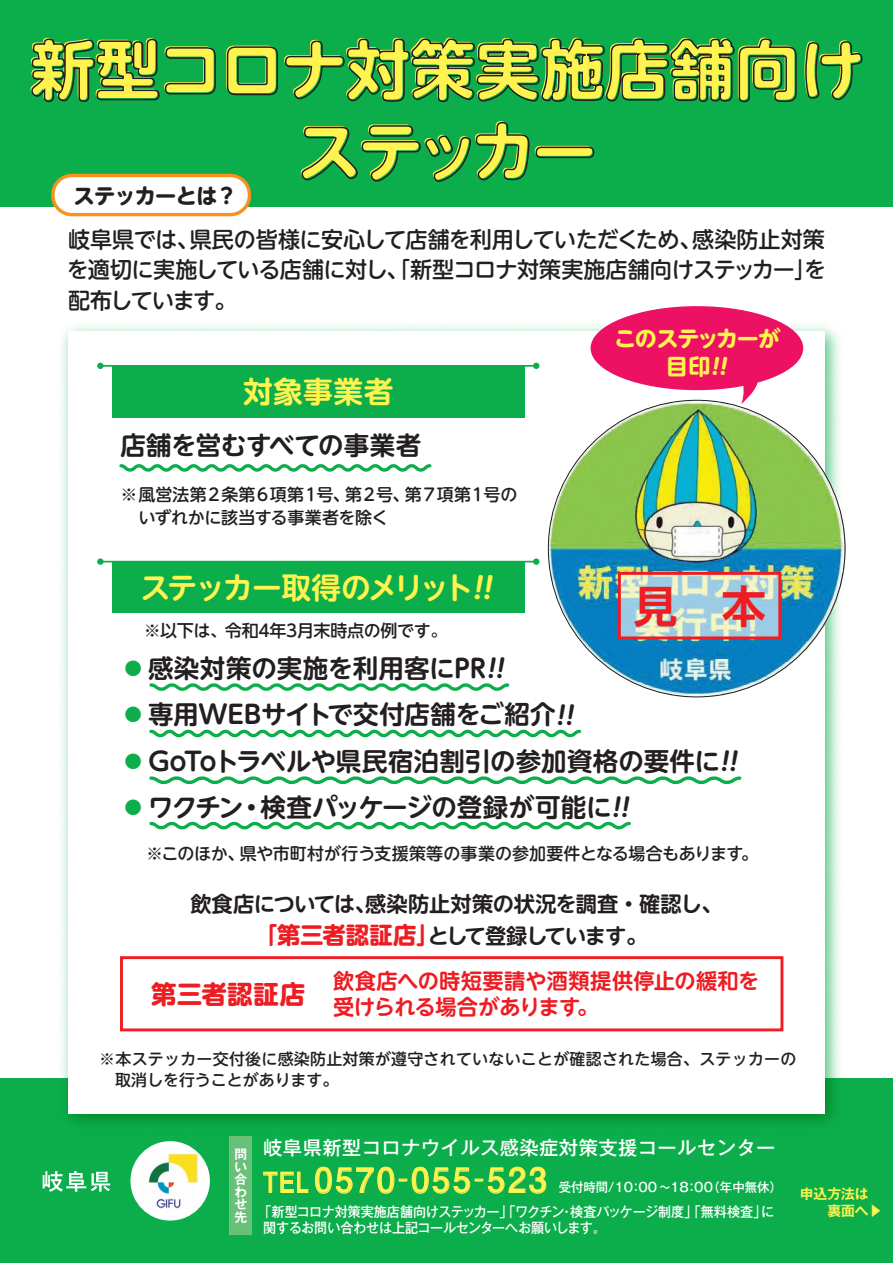
<style>
.page{position:relative;width:893px;height:1263px;background:#fff}
.page>*{position:absolute;margin:0;border:0;box-sizing:border-box;transform-origin:0 0}
.t1{font:700 64.8px/81.9px "UD Shin M Go Pro";letter-spacing:-.015em;color:#fff34f;text-align:center}
.t2{font:700 44.1px "Shin Go Pro De";color:#ee1d23}
.t3{font:700 33.45px "Futo Go B101 Pr 6 N";letter-spacing:.08em;color:#fff34f}
.t4{font:700 29.7px "UD Shin M Go Pro De";letter-spacing:-.075em;color:#fff34f}
.t5{font:700 29.7px "UD Shin M Go Pro De";letter-spacing:-.03em;color:#fff34f}
.t6{font:700 25.5px "UD Shin M Go Pro De";letter-spacing:-.005em;color:#231f20}
.t7{font:500 22.35px/30.9px "UD Shin M Go Pro";letter-spacing:-.03em;color:#231f20;text-align:justify}
.t8{font:700 22.05px/28.8px "UD Shin M Go Pro";letter-spacing:-.05em;color:#fff34f}
.t9{font:700 21.3px/32px "UD Shin M Go Pro De";letter-spacing:-.035em;color:#231f20;text-align:center}
.t10{font:700 21.3px/25.5px "UD Shin M Go Pro De";letter-spacing:.005em;color:#ee1d23}
.t11{font:700 21.3px "UD Shin M Go Pro";letter-spacing:-.04em;color:#231f20}
.t12{font:500 19.2px "Gothic MB101 Pro";letter-spacing:.02em;color:#fff}
.t13{font:500 16.95px/23.4px "UD Shin M Go Pro";letter-spacing:-.02em;color:#231f20}
.t14{font:500 16.95px "UD Shin Go NT Pro";letter-spacing:-.015em;color:#231f20}
.t15{font:500 15.9px/21.3px "UD Shin M Go Pro";letter-spacing:.015em;color:#231f20}
.t16{font:500 13.8px/16.6px "Gothic MB101 Pro";letter-spacing:-.02em;color:#fff;scale:.94 1}
.t17{font:700 13.8px/16.6px "Gothic MB101 Pro De";color:#fff34f}
.t18{font:500 12.75px "Gothic MB101 Pro";color:#fff}
.t19{font:700 12.75px/12.5px "Gothic MB101 Pro De";color:#fff;text-align:justify}
.s1{color:#0cae4c}
.s2{font-family:"UD Shin M Go Pro";font-size:23.4px;color:#ee1d23}
.s3{font-size:27.6px}
.s4{font-family:"Gothic MB101 Pro";font-weight:300}
</style>
<div class="page">
<div style="left:0;top:1078px;width:893px;height:185px;background:#0cae4c"></div>
<img style="left:61px;top:316px;width:785px;height:807px">
<div style="left:68px;top:332px;width:757px;height:782px;background:#fff"></div>
<div style="left:130px;top:1141px;width:80px;height:79px;background:#fff;border-radius:50%"></div>
<img style="left:148px;top:1153px;width:50px;height:55px">
<svg style="left:43px;top:1171px;width:67px;height:21px"></svg>
<div style="left:591px;top:306px;width:212px;height:84px;background:#ec1163;border-radius:50%"></div>
<div style="left:0;top:0;width:893px;height:206px;background:#0cae4c"></div>
<svg style="left:31px;top:38px;width:185px;height:64px"></svg>
<svg style="left:226px;top:38px;width:571px;height:65px"></svg>
<svg style="left:805px;top:41px;width:58px;height:60px"></svg>
<svg style="left:301px;top:122px;width:229px;height:60px"></svg>
<div style="left:536px;top:147px;width:58px;height:11px;border:2px solid #231f20;border-radius:5px"></div>
<img style="left:548px;top:400px;width:297px;height:297px">
<svg style="left:622px;top:576px;width:155px;height:59px;background:#bad9d8"></svg>
<div style="left:618px;top:572px;width:163px;height:67px;border:3px solid #ee1d23"></div>
<div style="left:112px;top:366px;width:413px;height:51px;background:#0cae4c"></div>
<hr style="left:100px;top:365px;width:436px;height:2px;background:#0cae4c">
<div style="left:97px;top:363px;width:7px;height:6px;background:#0cae4c;border-radius:50%"></div>
<svg style="left:533px;top:363px;width:6px;height:6px"></svg>
<svg style="left:119px;top:464px;width:313px;height:8px"></svg>
<svg style="left:263px;top:1166px;width:284px;height:28px"></svg>
<svg style="left:51px;top:174px;width:200px;height:42px"></svg>
<div style="left:120px;top:956px;width:663px;height:75px;border:3px solid #ee1d23"></div>
<div style="left:229px;top:1136px;width:23px;height:99px;background:#69c079"></div>
<svg style="left:741px;top:382px;width:17px;height:22px"></svg>
<div style="left:112px;top:562px;width:413px;height:51px;background:#0cae4c"></div>
<hr style="left:100px;top:561px;width:436px;height:1px;background:#0cae4c">
<div style="left:97px;top:558px;width:7px;height:7px;background:#0cae4c;border-radius:50%"></div>
<div style="left:533px;top:558px;width:6px;height:7px;background:#0cae4c;border-radius:50%"></div>
<svg style="left:149px;top:683px;width:361px;height:8px"></svg>
<svg style="left:149px;top:729px;width:433px;height:9px"></svg>
<svg style="left:149px;top:776px;width:593px;height:9px"></svg>
<svg style="left:149px;top:821px;width:482px;height:9px"></svg>
<h1 class="t1" style="left:29px;top:25px;width:835px">新型コロナ対策実施店舗向けステッカー</h1>
<p class="t11" style="left:73px;top:178px;width:166px">ステッカーとは？</p>
<p class="t7" style="left:67px;top:223px;width:761px">岐阜県では、県民の皆様に安心して店舗を利用していただくため、感染防止対策を適切に実施している店舗に対し、「新型コロナ対策実施店舗向けステッカー」を配布しています。</p>
<p class="t5" style="left:243px;top:368px;width:152px">対象事業者</p>
<p class="t6" style="left:120px;top:424px;width:302px">店舗を営むすべての事業者</p>
<p class="t13" style="left:138px;top:482px;width:381px;text-indent:-18px">※風営法第２条第６項第１号、第２号、第７項第１号のいずれかに該当する事業者を除く</p>
<p class="t4" style="left:140px;top:563px;width:335px">ステッカー取得のメリット</p>
<p class="t14" style="left:144px;top:616px;width:305px">※以下は、令和4年3月末時点の例です。</p>
<p class="t8" style="left:666px;top:323px;width:116px;text-indent:-52px">このステッカーが目印</p>
<h2 class="t2" style="left:633px;top:570px;width:134px">見 本</h2>
<p class="t6" style="left:120px;top:647px;width:367px"><span class="s1">●</span>感染対策の実施を利用客にPR</p>
<p class="t6" style="left:120px;top:694px;width:437px"><span class="s1">●</span>専用WEBサイトで交付店舗をご紹介</p>
<p class="t6" style="left:120px;top:741px;width:601px"><span class="s1">●</span> GoToトラベルや県民宿泊割引の参加資格の要件に</p>
<p class="t6" style="left:120px;top:787px;width:493px"><span class="s1">●</span>ワクチン・検査パッケージの登録が可能に</p>
<p class="t13" style="left:146px;top:841px;width:613px">※このほか、県や市町村が行う支援策等の事業の参加要件となる場合もあります。</p>
<p class="t9" style="left:190px;top:887px;width:534px">飲食店については、感染防止対策の状況を調査・確認し、<span class="s2">「第三者認証店」</span>として登録しています。</p>
<p class="t10" style="left:151px;top:967px;width:610px;text-indent:182px">飲食店への時短要請や酒類提供停止の緩和を<sup>第三者認証店</sup> 受けられる場合があります。</p>
<p class="t15" style="left:115px;top:1048px;width:683px;text-indent:-16px">※本ステッカー交付後に感染防止対策が遵守されていないことが確認された場合、ステッカーの取消しを行うことがあります。</p>
<p class="t19" style="left:234px;top:1147px;width:14px">問い合わせ先</p>
<p class="t12" style="left:263px;top:1132px;width:514px">岐阜県新型コロナウイルス感染症対策支援コールセンター</p>
<h3 class="t3" style="left:263px;top:1153px;width:285px"><span class="s3">TEL</span> 0570<span class="s4">-</span>055<span class="s4">-</span>523</h3>
<p class="t18" style="left:559px;top:1176px;width:225px">受付時間/10：00～18：00（年中無休）</p>
<p class="t16" style="left:263px;top:1201px;width:545px;text-indent:-5px">「新型コロナ対策実施店舗向けステッカー」「ワクチン・検査パッケージ制度」「無料検査」に関するお問い合わせは上記コールセンターへお願いします。</p>
<p class="t17" style="left:800px;top:1184px;width:84px">申込方法は　　裏面へ▶</p>
</div>
